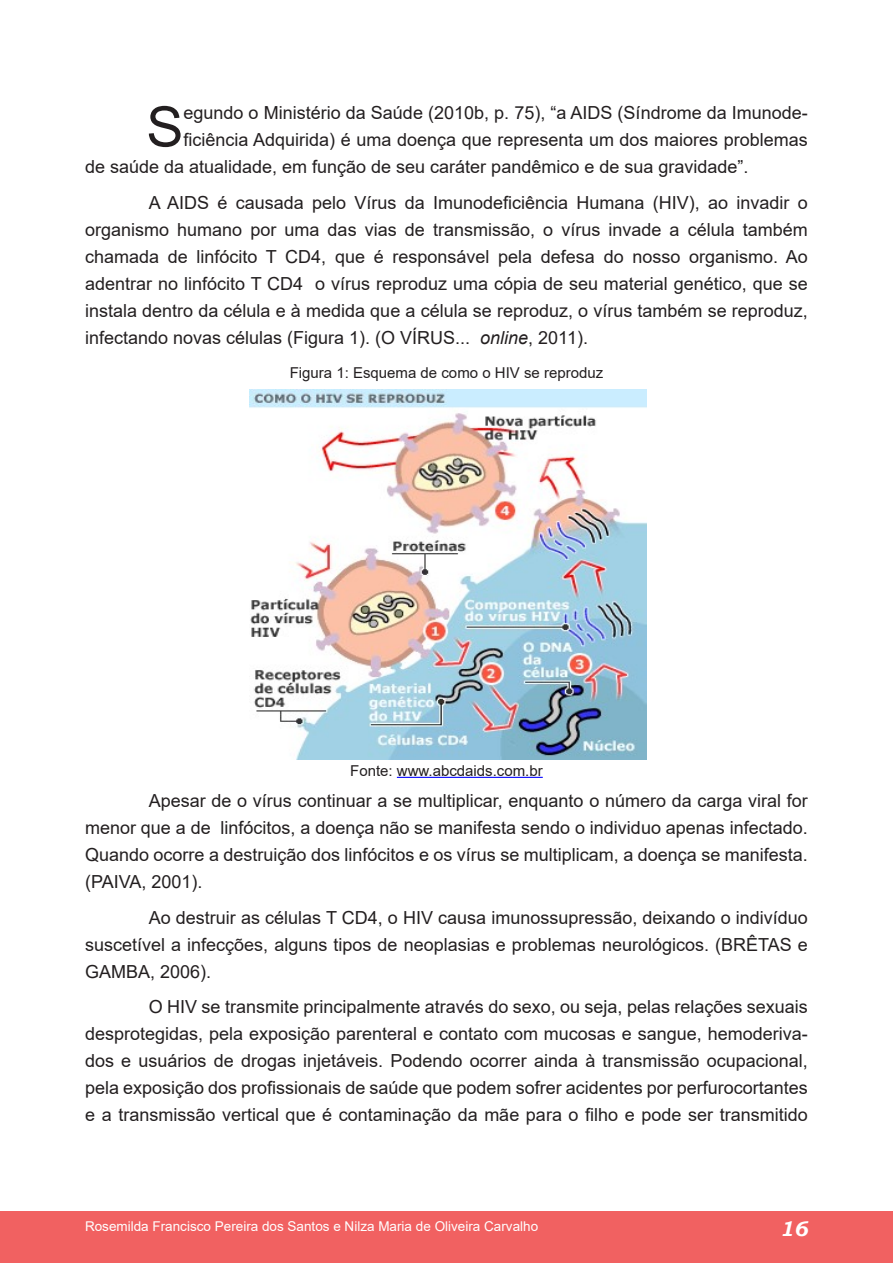
<style>
.page{position:relative;width:893px;height:1263px;background:#fff}
.page>*{position:absolute;margin:0;border:0;box-sizing:border-box;transform-origin:0 0}
.t1{font:55.65px "Arial";color:#231f20}
.t2{font:italic 700 21px "Bookman Old Style";color:#fff}
.t3{font:18px/27px "Arial";color:#231f20;text-align:justify}
.t4{font:15px "Arial";color:#231f20}
.t5{font:13.5px "Arial";color:#fff}
.s1{font-style:italic}
</style>
<div class="page">
<div style="left:0;top:1212px;width:893px;height:51px;background:#f16161"></div>
<hr style="left:397px;top:777px;width:146px;height:1px;background:#00f">
<img style="left:250px;top:390px;width:397px;height:369px">
<h1 class="t1" style="left:146px;top:89px;width:39px">S</h1>
<p class="t3" style="left:183px;top:99px;width:626px">egundo o Ministério da Saúde (2010b, p. 75), “a AIDS (Síndrome da Imunode-</p>
<p class="t3" style="left:183px;top:126px;width:626px">ficiência Adquirida) é uma doença que representa um dos maiores problemas</p>
<p class="t3" style="left:85px;top:153px;width:665px">de saúde da atualidade, em função de seu caráter pandêmico e de sua gravidade”.</p>
<p class="t3" style="left:85px;top:189px;width:724px;text-indent:64px">A AIDS é causada pelo Vírus da Imunodeficiência Humana (HIV), ao invadir o organismo humano por uma das vias de transmissão, o vírus invade a célula também chamada de linfócito T CD4, que é responsável pela defesa do nosso organismo. Ao adentrar no linfócito T CD4 o vírus reproduz uma cópia de seu material genético, que se instala dentro da célula e à medida que a célula se reproduz, o vírus também se reproduz, infectando novas células (Figura 1). (O VÍRUS... <span class="s1">online</span>, 2011).</p>
<p class="t4" style="left:290px;top:363px;width:315px">Figura 1: Esquema de como o HIV se reproduz</p>
<p class="t4" style="left:350px;top:760px;width:194px">Fonte: www.abcdaids.com.br</p>
<p class="t3" style="left:85px;top:787px;width:724px;text-indent:64px">Apesar de o vírus continuar a se multiplicar, enquanto o número da carga viral for menor que a de linfócitos, a doença não se manifesta sendo o individuo apenas infectado.<br>Quando ocorre a destruição dos linfócitos e os vírus se multiplicam, a doença se manifesta. (PAIVA, 2001).</p>
<p class="t3" style="left:85px;top:903px;width:724px;text-indent:64px">Ao destruir as células T CD4, o HIV causa imunossupressão, deixando o indivíduo suscetível a infecções, alguns tipos de neoplasias e problemas neurológicos. (BRÊTAS e GAMBA, 2006).</p>
<p class="t3" style="left:85px;top:993px;width:724px;text-indent:64px">O HIV se transmite principalmente através do sexo, ou seja, pelas relações sexuais desprotegidas, pela exposição parenteral e contato com mucosas e sangue, hemoderiva&shy;dos e usuários de drogas injetáveis. Podendo ocorrer ainda à transmissão ocupacional, pela exposição dos profissionais de saúde que podem sofrer acidentes por perfurocortantes e a transmissão vertical que é contaminação da mãe para o filho e pode ser transmitido</p>
<p class="t5" style="left:85px;top:1217px;width:455px">Rosemilda Francisco Pereira dos Santos e Nilza Maria de Oliveira Carvalho</p>
<p class="t2" style="left:779px;top:1213px;width:30px">16</p>
</div>
